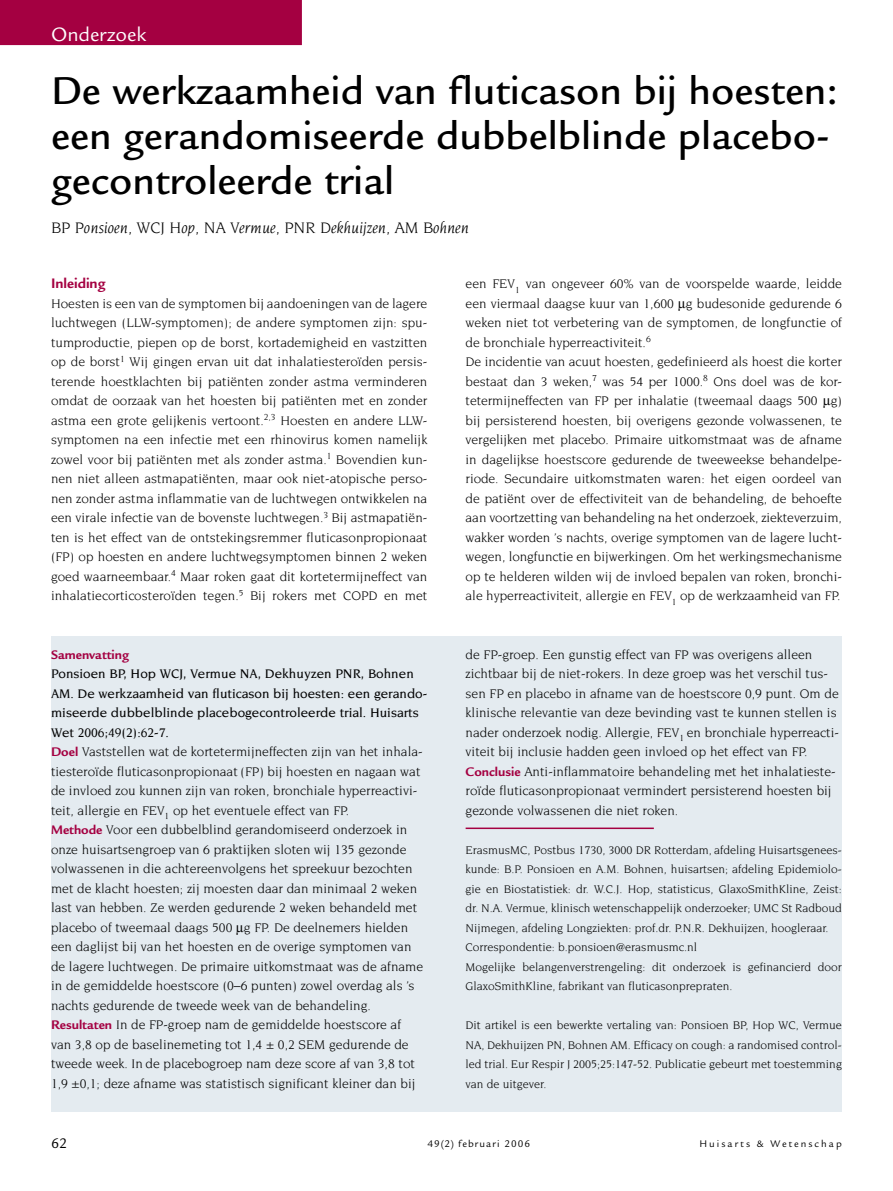
<style>
.page{position:relative;width:893px;height:1191px;background:#fff}
.page>*{position:absolute;margin:0;border:0;box-sizing:border-box;transform-origin:0 0}
.t1{font:500 42px/45px "Legacy Sans";color:#000}
.t2{font:21px "Legacy Sans";color:#fff}
.t3{font:italic 16.5px "Novarese";color:#000}
.t4{font:700 15px "Legacy Sans";color:#a40041}
.t5{font:15px "Legacy Sans";color:#000}
.t6{font:13.5px/19.5px "Novarese";color:#000}
.t7{font:700 13.5px "Legacy Sans";color:#a40041}
.t8{font:12px/19.5px "Novarese";color:#000}
.t9{font:10.5px "Legacy Sans";letter-spacing:.19em;color:#000}
.t10{font:10.5px "Legacy Sans";letter-spacing:.1em;color:#000}
.s1{font-weight:500}
.s2{font-family:"Legacy Sans";font-weight:700;color:#a40041}
</style>
<div class="page">
<div style="left:51px;top:636px;width:791px;height:476px;background:#e4ebf0"></div>
<div style="left:0;top:0;width:302px;height:45px;background:#a40041"></div>
<hr style="left:466px;top:827px;width:188px;height:2px;background:#a40041">
<h2 class="t2" style="left:51px;top:22px;width:97px">Onderzoek</h2>
<h1 class="t1" style="left:51px;top:69px;width:789px">De werkzaamheid van fluticason bij hoesten: een gerandomiseerde dubbelblinde placebo&shy;gecontroleerde trial</h1>
<p class="t3" style="left:51px;top:219px;width:419px">BP Ponsioen, WCJ Hop, NA Vermue, PNR Dekhuijzen, AM Bohnen</p>
<p class="t4" style="left:51px;top:275px;width:56px">Inleiding</p>
<p class="t6" style="left:51px;top:293px;width:378px;text-align:justify">Hoesten is een van de symptomen bij aandoeningen van de lagere luchtwegen (LLW-symptomen); de andere symptomen zijn: spu&shy;tumproductie, piepen op de borst, kortademigheid en vastzitten op de borst<sup>1</sup> Wij gingen ervan uit dat inhalatiesteroïden persis&shy;terende hoestklachten bij patiënten zonder astma verminderen omdat de oorzaak van het hoesten bij patiënten met en zonder astma een grote gelijkenis vertoont.<sup>2,3</sup> Hoesten en andere LLW&shy;symptomen na een infectie met een rhinovirus komen namelijk zowel voor bij patiënten met als zonder astma.<sup>1</sup> Bovendien kun&shy;nen niet alleen astmapatiënten, maar ook niet-atopische perso&shy;nen zonder astma inflammatie van de luchtwegen ontwikkelen na een virale infectie van de bovenste luchtwegen.<sup>3</sup> Bij astmapatiën&shy;ten is het effect van de ontstekingsremmer fluticasonpropionaat (FP) op hoesten en andere luchtwegsymptomen binnen 2 weken goed waarneembaar.<sup>4</sup> Maar roken gaat dit kortetermijneffect van inhalatiecorticosteroïden tegen.<sup>5</sup> Bij rokers met COPD en met</p>
<p class="t7" style="left:51px;top:646px;width:80px">Samenvatting</p>
<p class="t6" style="left:51px;top:664px;width:378px"><span class="s1">Ponsioen BP, Hop WCJ, Vermue NA, Dekhuyzen PNR, Bohnen AM. De werkzaamheid van fluticason bij hoesten: een gerando&shy;miseerde dubbelblinde placebogecontroleerde trial. Huisarts Wet 2006;49(2):62-7.<br></span><span class="s2">Doel</span> Vaststellen wat de kortetermijneffecten zijn van het inhala&shy;tiesteroïde fluticasonpropionaat (FP) bij hoesten en nagaan wat de invloed zou kunnen zijn van roken, bronchiale hyperreactivi&shy;teit, allergie en FEV<sub>1</sub> op het eventuele effect van FP.<br><span class="s2">Methode</span> Voor een dubbelblind gerandomiseerd onderzoek in onze huisartsengroep van 6 praktijken sloten wij 135 gezonde volwassenen in die achtereenvolgens het spreekuur bezochten met de klacht hoesten; zij moesten daar dan minimaal 2 weken last van hebben. Ze werden gedurende 2 weken behandeld met placebo of tweemaal daags 500 g FP. De deelnemers hielden een daglijst bij van het hoesten en de overige symptomen van de lagere luchtwegen. De primaire uitkomstmaat was de afname in de gemiddelde hoestscore (0–6 punten) zowel overdag als ’s nachts gedurende de tweede week van de behandeling.<br><span class="s2">Resultaten</span> In de FP-groep nam de gemiddelde hoestscore af<br>van 3,8 op de baselinemeting tot 1,4 ± 0,2 SEM gedurende de tweede week. In de placebogroep nam deze score af van 3,8 tot 1,9 ±0,1; deze afname was statistisch significant kleiner dan bij</p>
<p class="t6" style="left:466px;top:274px;width:378px">een FEV<sub>1</sub> van ongeveer 60% van de voorspelde waarde, leidde een viermaal daagse kuur van 1,600 g budesonide gedurende 6 weken niet tot verbetering van de symptomen, de longfunctie of de bronchiale hyperreactiviteit.<sup>6<br></sup>De incidentie van acuut hoesten, gedefinieerd als hoest die korter bestaat dan 3 weken,<sup>7</sup> was 54 per 1000.<sup>8</sup> Ons doel was de kor&shy;tetermijneffecten van FP per inhalatie (tweemaal daags 500 g) bij persisterend hoesten, bij overigens gezonde volwassenen, te vergelijken met placebo. Primaire uitkomstmaat was de afname in dagelijkse hoestscore gedurende de tweeweekse behandelpe&shy;riode. Secundaire uitkomstmaten waren: het eigen oordeel van de patiënt over de effectiviteit van de behandeling, de behoefte aan voortzetting van behandeling na het onderzoek, ziekteverzuim, wakker worden ’s nachts, overige symptomen van de lagere lucht&shy;wegen, longfunctie en bijwerkingen. Om het werkingsmechanisme op te helderen wilden wij de invloed bepalen van roken, bronchi&shy;ale hyperreactiviteit, allergie en FEV<sub>1</sub> op de werkzaamheid van FP.</p>
<p class="t6" style="left:466px;top:644px;width:375px">de FP-groep. Een gunstig effect van FP was overigens alleen zichtbaar bij de niet-rokers. In deze groep was het verschil tus&shy;sen FP en placebo in afname van de hoestscore 0,9 punt. Om de klinische relevantie van deze bevinding vast te kunnen stellen is nader onderzoek nodig. Allergie, FEV<sub>1</sub> en bronchiale hyperreacti&shy;viteit bij inclusie hadden geen invloed op het effect van FP.<br><span class="s2">Conclusie</span> Anti-inflammatoire behandeling met het inhalatieste&shy;roïde fluticasonpropionaat vermindert persisterend hoesten bij gezonde volwassenen die niet roken.</p>
<p class="t8" style="left:466px;top:840px;width:378px">ErasmusMC, Postbus 1730, 3000 DR Rotterdam, afdeling Huisartsgenees&shy;kunde: B.P. Ponsioen en A.M. Bohnen, huisartsen; afdeling Epidemiolo&shy;gie en Biostatistiek: dr. W.C.J. Hop, statisticus, GlaxoSmithKline, Zeist: dr. N.A. Vermue, klinisch wetenschappelijk onderzoeker; UMC St Radboud Nijmegen, afdeling Longziekten: prof.dr. P.N.R. Dekhuijzen, hoogleraar.<br>Correspondentie: b.ponsioen@erasmusmc.nl<br>Mogelijke belangenverstrengeling: dit onderzoek is gefinancierd door GlaxoSmithKline, fabrikant van fluticasonprepraten.</p>
<p class="t8" style="left:466px;top:1015px;width:378px;text-align:justify">Dit artikel is een bewerkte vertaling van: Ponsioen BP, Hop WC, Vermue NA, Dekhuijzen PN, Bohnen AM. Efficacy on cough: a randomised control&shy;led trial. Eur Respir J 2005;25:147-52. Publicatie gebeurt met toestemming van de uitgever.</p>
<p class="t5" style="left:51px;top:1134px;width:18px">62</p>
<p class="t10" style="left:427px;top:1138px;width:104px">49(2) februari 2006</p>
<p class="t9" style="left:699px;top:1138px;width:144px">Huisarts &amp; Wetenschap</p>
</div>
